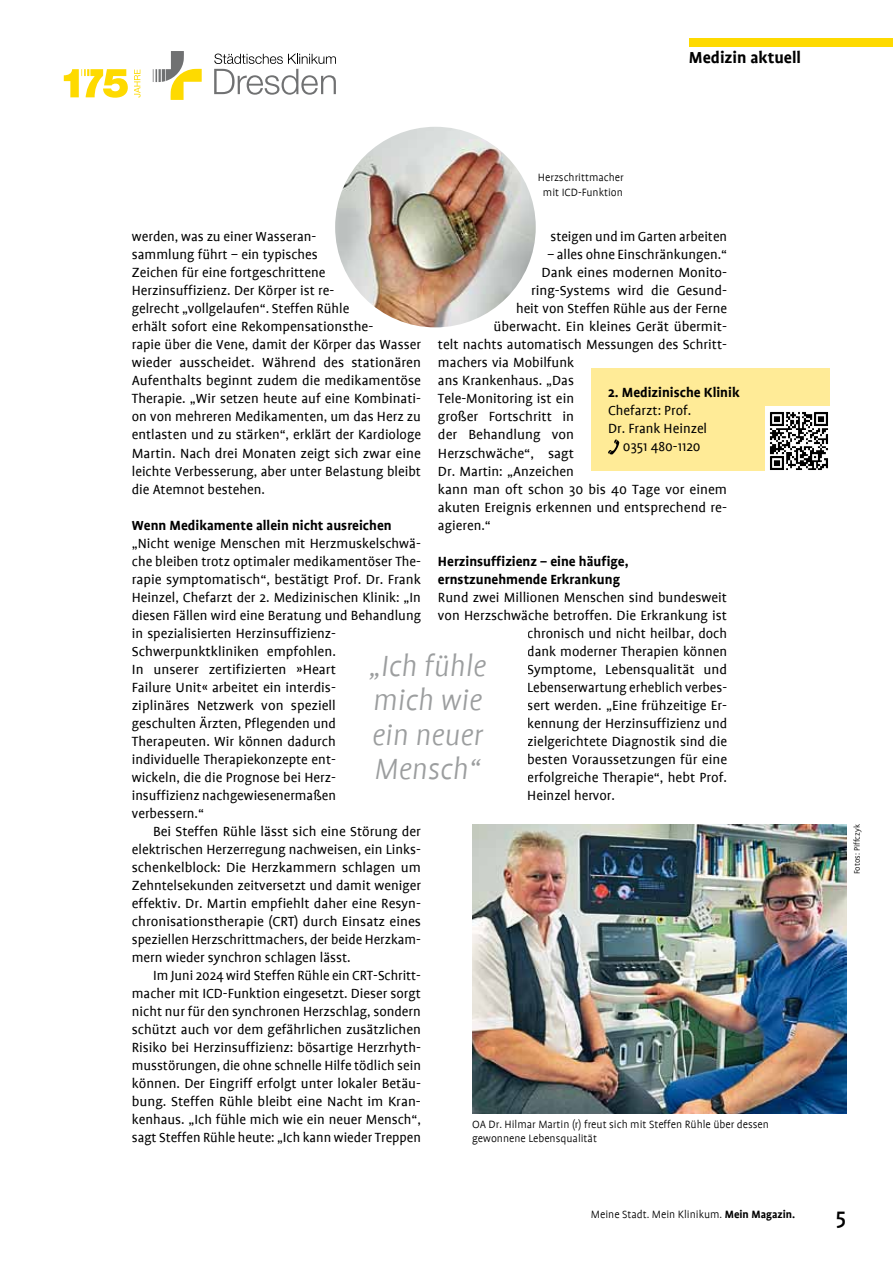
<style>
.page{position:relative;width:893px;height:1263px;background:#fff}
.page>*{position:absolute;margin:0;border:0;box-sizing:border-box;transform-origin:0 0}
.t1{font:italic 300 33px/34.5px "Profile";color:#9c9e9f}
.t2{font:500 24px "Profile";color:#000}
.t3{font:700 18px "Profile";color:#000}
.t4{font:15px/18px "Profile";color:#000}
.t5{font:700 15px/18px "Profile";color:#000}
.t6{font:300 12px/13.5px "Profile";color:#000}
.t7{font:300 9px "Profile";color:#000}
.s1{font-weight:700}
</style>
<div class="page">
<div style="left:689px;top:38px;width:204px;height:9px;background:#feda00"></div>
<img style="left:472px;top:824px;width:374px;height:289px">
<svg style="left:214px;top:54px;width:122px;height:41px"></svg>
<svg style="left:153px;top:51px;width:49px;height:49px"></svg>
<svg style="left:134px;top:69px;width:7px;height:28px"></svg>
<svg style="left:64px;top:69px;width:64px;height:29px"></svg>
<img style="left:332px;top:124px;width:207px;height:206px;border-radius:103px">
<div style="left:329px;top:121px;width:213px;height:212px;border:6px solid #fff;border-radius:50%"></div>
<div style="left:591px;top:369px;width:238px;height:102px;background:#ffeb97"></div>
<svg style="left:608px;top:439px;width:11px;height:15px"></svg>
<div style="left:765px;top:406px;width:72px;height:73px;background:#fff"></div>
<img style="left:770px;top:412px;width:58px;height:58px">
<p class="t3" style="left:689px;top:48px;width:114px">Medizin aktuell</p>
<p class="t6" style="left:538px;top:170px;width:87px;line-height:15px;text-align:center">Herzschrittmacher mit ICD-Funktion</p>
<p class="t4" style="left:550px;top:228px;width:178px">steigen und im Garten arbeiten</p>
<p class="t4" style="left:547px;top:246px;width:181px">– alles ohne Einschränkungen.“</p>
<p class="t4" style="left:541px;top:264px;width:187px">Dank eines modernen Monito-</p>
<p class="t4" style="left:531px;top:282px;width:198px">ring-Systems wird die Gesund-</p>
<p class="t4" style="left:516px;top:300px;width:213px">heit von Steffen Rühle aus der Ferne</p>
<p class="t4" style="left:493px;top:318px;width:235px">überwacht. Ein kleines Gerät übermit-</p>
<p class="t4" style="left:438px;top:336px;width:291px">telt nachts automatisch Messungen des Schritt-</p>
<p class="t4" style="left:438px;top:354px;width:138px">machers via Mobilfunk</p>
<p class="t4" style="left:438px;top:372px;width:138px">ans Krankenhaus. „Das</p>
<p class="t4" style="left:438px;top:390px;width:138px">Tele-Monitoring ist ein</p>
<p class="t4" style="left:438px;top:408px;width:138px">großer Fortschritt in</p>
<p class="t4" style="left:438px;top:426px;width:138px">der Behandlung von</p>
<p class="t4" style="left:438px;top:444px;width:138px">Herzschwäche“, sagt</p>
<p class="t4" style="left:438px;top:462px;width:138px">Dr. Martin: „Anzeichen</p>
<p class="t4" style="left:438px;top:480px;width:291px">kann man oft schon 30 bis 40 Tage vor einem</p>
<p class="t4" style="left:438px;top:498px;width:291px">akuten Ereignis erkennen und entsprechend re-</p>
<p class="t4" style="left:438px;top:516px;width:54px">agieren.“</p>
<p class="t5" style="left:438px;top:552px;width:192px">Herzinsuffizienz – eine häufige, ernstzunehmende Erkrankung</p>
<p class="t4" style="left:438px;top:588px;width:291px">Rund zwei Millionen Menschen sind bundesweit</p>
<p class="t4" style="left:438px;top:606px;width:291px">von Herzschwäche betroffen. Die Erkrankung ist</p>
<p class="t4" style="left:527px;top:624px;width:201px">chronisch und nicht heilbar, doch</p>
<p class="t4" style="left:527px;top:642px;width:201px">dank moderner Therapien können</p>
<p class="t4" style="left:527px;top:660px;width:201px">Symptome, Lebensqualität und</p>
<p class="t4" style="left:527px;top:678px;width:201px">Lebenserwartung erheblich verbes-</p>
<p class="t4" style="left:527px;top:696px;width:201px">sert werden. „Eine frühzeitige Er-</p>
<p class="t4" style="left:527px;top:714px;width:201px">kennung der Herzinsuffizienz und</p>
<p class="t4" style="left:527px;top:732px;width:201px">zielgerichtete Diagnostik sind die</p>
<p class="t4" style="left:527px;top:750px;width:201px">besten Voraussetzungen für eine</p>
<p class="t4" style="left:527px;top:768px;width:201px">erfolgreiche Therapie“, hebt Prof.</p>
<p class="t4" style="left:527px;top:786px;width:89px">Heinzel hervor.</p>
<p class="t4" style="left:132px;top:228px;width:291px">werden, was zu einer Wasseran-<br>sammlung führt – ein typisches<br>Zeichen für eine fortgeschrittene Herzinsuffizienz. Der Körper ist re-<br>gelrecht „vollgelaufen“. Steffen Rühle<br>erhält sofort eine Rekompensationsthe-<br>rapie über die Vene, damit der Körper das Wasser wieder ausscheidet. Während des stationären Aufenthalts beginnt zudem die medikamentöse Therapie. „Wir setzen heute auf eine Kombinati&shy;on von mehreren Medikamenten, um das Herz zu entlasten und zu stärken“, erklärt der Kardiologe Martin. Nach drei Monaten zeigt sich zwar eine leichte Verbesserung, aber unter Belastung bleibt die Atemnot bestehen.</p>
<p class="t5" style="left:132px;top:516px;width:261px">Wenn Medikamente allein nicht ausreichen</p>
<p class="t4" style="left:132px;top:534px;width:291px">„Nicht wenige Menschen mit Herzmuskelschwä&shy;che bleiben trotz optimaler medikamentöser The&shy;rapie symptomatisch“, bestätigt Prof. Dr. Frank Heinzel, Chefarzt der 2. Medizinischen Klinik: „In diesen Fällen wird eine Beratung und Behandlung in spezialisierten Herzinsuffizienz-Schwerpunktkliniken empfohlen.<br>In unserer zertifizierten »Heart<br>Failure Unit« arbeitet ein interdis-<br>ziplinäres Netzwerk von speziell<br>geschulten Ärzten, Pflegenden und<br>Therapeuten. Wir können dadurch<br>individuelle Therapiekonzepte ent-<br>wickeln, die die Prognose bei Herz-<br>insuffizienz nachgewiesenermaßen<br>verbessern.“</p>
<p class="t4" style="left:132px;top:822px;width:291px;text-align:justify;text-indent:21px">Bei Steffen Rühle lässt sich eine Störung der elektrischen Herzerregung nachweisen, ein Links&shy;schenkelblock: Die Herzkammern schlagen um Zehntelsekunden zeitversetzt und damit weniger effektiv. Dr. Martin empfiehlt daher eine Resyn&shy;chronisationstherapie (CRT) durch Einsatz eines speziellen Herzschrittmachers, der beide Herzkam&shy;mern wieder synchron schlagen lässt.</p>
<p class="t4" style="left:132px;top:966px;width:291px;text-align:justify;text-indent:21px">Im Juni 2024 wird Steffen Rühle ein CRT-Schritt&shy;macher mit ICD-Funktion eingesetzt. Dieser sorgt nicht nur für den synchronen Herzschlag, sondern schützt auch vor dem gefährlichen zusätzlichen Risiko bei Herzinsuffizienz: bösartige Herzrhyth&shy;musstörungen, die ohne schnelle Hilfe tödlich sein können. Der Eingriff erfolgt unter lokaler Betäu&shy;bung. Steffen Rühle bleibt eine Nacht im Kran&shy;kenhaus. „Ich fühle mich wie ein neuer Mensch“, sagt Steffen Rühle heute: „Ich kann wieder Treppen</p>
<p class="t5" style="left:608px;top:383px;width:133px">2. Medizinische Klinik</p>
<p class="t4" style="left:608px;top:401px;width:85px">Chefarzt: Prof.</p>
<p class="t4" style="left:608px;top:419px;width:101px">Dr. Frank Heinzel</p>
<p class="t4" style="left:623px;top:437px;width:79px">0351 480-1120</p>
<h1 class="t1" style="left:369px;top:649px;width:119px">„Ich fühle mich wie ein neuer<br>Mensch“</h1>
<p class="t6" style="left:472px;top:1118px;width:298px">OA Dr. Hilmar Martin (r) freut sich mit Steffen Rühle über dessen gewonnene Lebensqualität</p>
<p class="t7" style="left:852px;top:874px;width:51px;rotate:-90deg">Fotos: Piffczyk</p>
<p class="t6" style="left:591px;top:1208px;width:206px">Meine Stadt. Mein Klinikum. <span class="s1">Mein Magazin.</span></p>
<h2 class="t2" style="left:836px;top:1204px;width:12px">5</h2>
</div>
